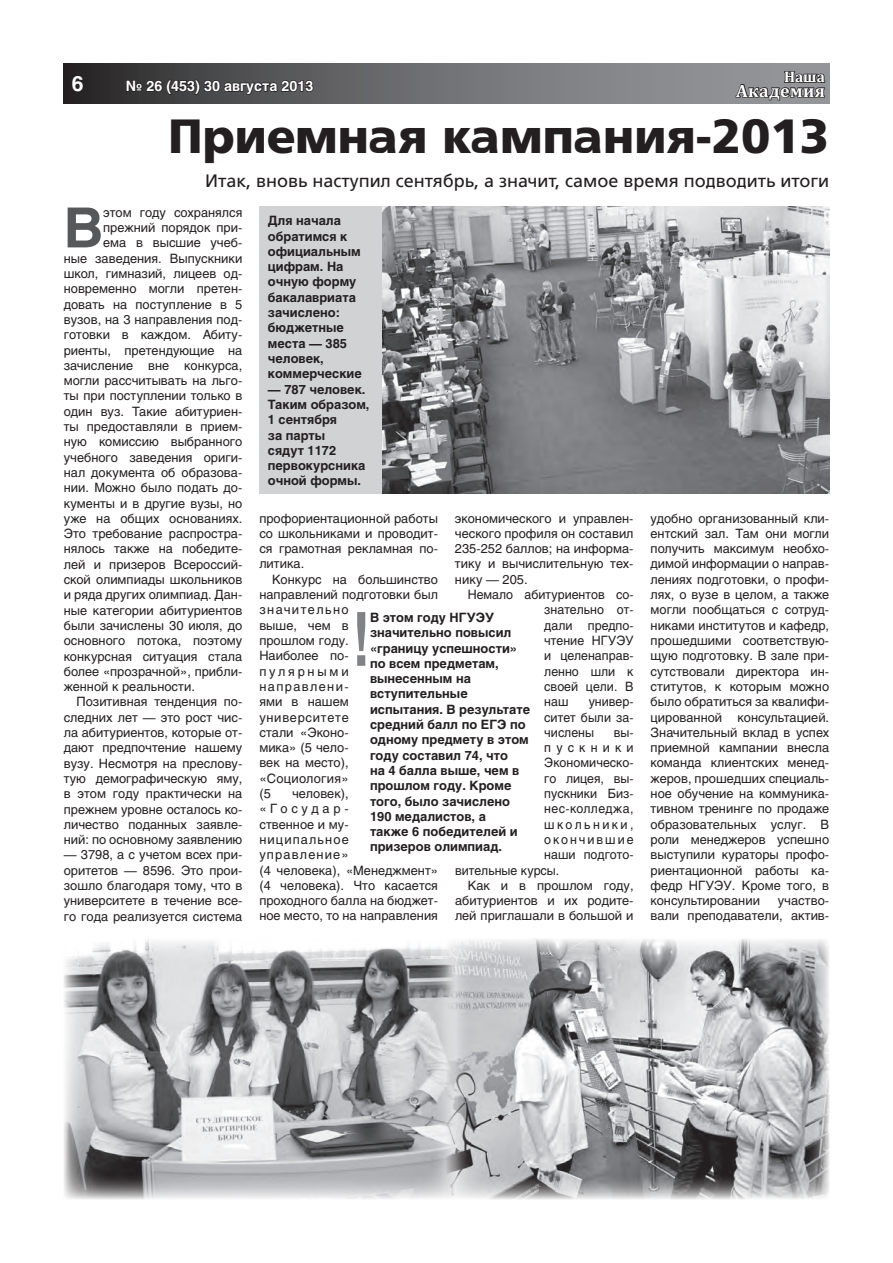
<style>
.page{position:relative;width:893px;height:1263px;background:#fff}
.page>*{position:absolute;margin:0;border:0;box-sizing:border-box;transform-origin:0 0}
.t1{font:700 54.9px "Helios";color:#57585a}
.t2{font:700 48px "AG Foreigner";color:#231f20}
.t3{font:700 21px "Helios";color:#fff}
.t4{font:18px "AG Foreigner";color:#231f20}
.t5{font:700 17.85px "Cambria";letter-spacing:.02em;color:#fff}
.t6{font:700 15.3px "Cambria";color:#fff}
.t7{font:700 14.25px "Helios";color:#fff}
.t8{font:12.75px/15.3px "Helios";color:#231f20;text-align:justify}
.t9{font:700 12.75px/15.3px "Helios";color:#231f20}
.t10{font:12.75px "Helios";letter-spacing:.03em;color:#231f20}
.t11{font:12.75px "Helios";letter-spacing:.195em;color:#231f20}
.t12{font:12.75px "Helios";letter-spacing:.16em;color:#231f20}
.t13{font:12.75px "Helios";letter-spacing:.42em;color:#231f20}
</style>
<div class="page">
<svg style="left:64px;top:64px;width:765px;height:39px;background:#6b6c6f"></svg>
<svg style="left:734px;top:70px;width:92px;height:31px;background:#6b6b6d"></svg>
<svg style="left:125px;top:78px;width:189px;height:22px;background:#3d3c3d"></svg>
<img style="left:382px;top:207px;width:447px;height:287px">
<div style="left:259px;top:207px;width:123px;height:287px;background:#d1d2d4"></div>
<img style="left:64px;top:940px;width:382px;height:259px">
<img style="left:446px;top:939px;width:383px;height:260px">
<svg style="left:357px;top:612px;width:8px;height:54px"></svg>
<h3 class="t3" style="left:72px;top:71px;width:13px">6</h3>
<p class="t7" style="left:126px;top:78px;width:189px">№ 26 (453) 30 августа 2013</p>
<p class="t6" style="left:784px;top:66px;width:42px">Наша</p>
<h3 class="t5" style="left:736px;top:78px;width:90px">Академия</h3>
<h2 class="t2" style="left:168px;top:110px;width:663px">Приемная кампания-2013</h2>
<h3 class="t4" style="left:205px;top:171px;width:626px">Итак, вновь наступил сентябрь, а значит, самое время подводить итоги</h3>
<h1 class="t1" style="left:64px;top:196px;width:41px">В</h1>
<p class="t8" style="left:103px;top:204px;width:141px">этом году сохранялся</p>
<p class="t8" style="left:103px;top:220px;width:141px">прежний порядок при-</p>
<p class="t8" style="left:103px;top:235px;width:141px">ема в высшие учеб-</p>
<p class="t8" style="left:64px;top:250px;width:180px">ные заведения. Выпускники</p>
<p class="t8" style="left:64px;top:266px;width:180px">школ, гимназий, лицеев од-</p>
<p class="t8" style="left:64px;top:281px;width:180px">новременно могли претен-</p>
<p class="t8" style="left:64px;top:296px;width:180px">довать на поступление в 5</p>
<p class="t8" style="left:64px;top:312px;width:180px">вузов, на 3 направления под-</p>
<p class="t8" style="left:64px;top:327px;width:180px">готовки в каждом. Абиту-</p>
<p class="t8" style="left:64px;top:342px;width:180px">риенты, претендующие на</p>
<p class="t8" style="left:64px;top:357px;width:180px">зачисление вне конкурса,</p>
<p class="t8" style="left:64px;top:373px;width:180px">могли рассчитывать на льго-</p>
<p class="t8" style="left:64px;top:388px;width:180px">ты при поступлении только в</p>
<p class="t8" style="left:64px;top:403px;width:180px">один вуз. Такие абитуриен-</p>
<p class="t8" style="left:64px;top:419px;width:180px">ты предоставляли в прием-</p>
<p class="t8" style="left:64px;top:434px;width:180px">ную комиссию выбранного</p>
<p class="t8" style="left:64px;top:449px;width:180px">учебного заведения ориги-</p>
<p class="t8" style="left:64px;top:465px;width:180px">нал документа об образова-</p>
<p class="t8" style="left:64px;top:480px;width:180px">нии. Можно было подать до-</p>
<p class="t8" style="left:64px;top:495px;width:180px">кументы и в другие вузы, но</p>
<p class="t8" style="left:64px;top:510px;width:180px">уже на общих основаниях.</p>
<p class="t8" style="left:64px;top:526px;width:180px">Это требование распростра-</p>
<p class="t8" style="left:64px;top:541px;width:180px">нялось также на победите-</p>
<p class="t8" style="left:64px;top:556px;width:180px">лей и призеров Всероссий-</p>
<p class="t8" style="left:64px;top:572px;width:180px">ской олимпиады школьников</p>
<p class="t8" style="left:64px;top:587px;width:180px">и ряда других олимпиад. Дан-</p>
<p class="t8" style="left:64px;top:602px;width:180px">ные категории абитуриентов</p>
<p class="t8" style="left:64px;top:618px;width:180px">были зачислены 30 июля, до</p>
<p class="t8" style="left:64px;top:633px;width:180px">основного потока, поэтому</p>
<p class="t8" style="left:64px;top:648px;width:180px">конкурсная ситуация стала</p>
<p class="t8" style="left:64px;top:663px;width:180px">более «прозрачной», прибли-</p>
<p class="t8" style="left:64px;top:679px;width:133px">женной к реальности.</p>
<p class="t8" style="left:77px;top:694px;width:167px">Позитивная тенденция по-</p>
<p class="t8" style="left:64px;top:709px;width:180px">следних лет — это рост чис-</p>
<p class="t8" style="left:64px;top:725px;width:180px">ла абитуриентов, которые от-</p>
<p class="t8" style="left:64px;top:740px;width:180px">дают предпочтение нашему</p>
<p class="t8" style="left:64px;top:755px;width:180px">вузу. Несмотря на преслову-</p>
<p class="t8" style="left:64px;top:771px;width:180px">тую демографическую яму,</p>
<p class="t8" style="left:64px;top:786px;width:180px">в этом году практически на</p>
<p class="t8" style="left:64px;top:801px;width:180px">прежнем уровне осталось ко-</p>
<p class="t8" style="left:64px;top:816px;width:180px">личество поданных заявле-</p>
<p class="t8" style="left:64px;top:832px;width:180px">ний: по основному заявлению</p>
<p class="t8" style="left:64px;top:847px;width:180px">— 3798, а с учетом всех при&shy;оритетов — 8596. Это прои&shy;зошло благодаря тому, что в университете в течение все&shy;го года реализуется система</p>
<p class="t9" style="left:268px;top:213px;width:95px">Для начала обратимся к официальным цифрам. На очную форму бакалавриата зачислено: бюджетные места — 385 человек, коммерческие</p>
<p class="t9" style="left:268px;top:381px;width:103px">— 787 человек.<br>Таким образом,<br>1 сентября<br>за парты<br>сядут 1172 первокурсника очной формы.</p>
<p class="t8" style="left:259px;top:510px;width:180px">профориентационной работы со школьниками и проводит&shy;ся грамотная рекламная по&shy;литика.</p>
<p class="t8" style="left:259px;top:571px;width:180px;text-align:left;text-indent:13px">Конкурс на большинство направлений подготовки был значительно<br>выше, чем в<br>прошлом году.<br>Наиболее по&shy;пулярными направлени-<br>ями в нашем университете<br>стали «Эконо-<br>мика» (5 чело-<br>век на место), «Социология»<br>(5</p>
<p class="t8" style="left:455px;top:510px;width:180px">экономического и управлен&shy;ческого профиля он составил 235-252 баллов; на информа&shy;тику и вычислительную тех&shy;нику — 205.</p>
<p class="t8" style="left:544px;top:587px;width:91px;text-indent:-77px">Немало абитуриентов со&shy;знательно от&shy;дали предпо&shy;чтение НГУЭУ и целенаправ&shy;ленно шли к своей цели. В наш</p>
<p class="t9" style="left:370px;top:610px;width:162px">В этом году НГУЭУ значительно повысил «границу успешности» по всем предметам, вынесенным на вступительные испытания. В результате средний балл по ЕГЭ по одному предмету в этом году составил 74, что<br>на 4 балла выше, чем в прошлом году. Кроме того, было зачислено<br>190 медалистов, а<br>также 6 победителей и призеров олимпиад.</p>
<p class="t8" style="left:544px;top:694px;width:91px;text-indent:44px">универ&shy;ситет были за&shy;числены</p>
<p class="t8" style="left:614px;top:724px;width:21px">вы-</p>
<p class="t13" style="left:544px;top:740px;width:91px">пускники</p>
<p class="t8" style="left:544px;top:755px;width:91px">Экономическо-</p>
<p class="t8" style="left:544px;top:770px;width:91px">го лицея, вы-</p>
<p class="t8" style="left:544px;top:786px;width:91px">пускники Биз-</p>
<p class="t10" style="left:544px;top:801px;width:91px">нес-колледжа,</p>
<p class="t11" style="left:544px;top:816px;width:91px">школьники,</p>
<p class="t12" style="left:544px;top:832px;width:91px">окончившие</p>
<p class="t8" style="left:544px;top:847px;width:91px">наши подгото-</p>
<p class="t8" style="left:455px;top:862px;width:106px">вительные курсы.</p>
<p class="t8" style="left:468px;top:877px;width:167px">Как и в прошлом году,</p>
<p class="t8" style="left:455px;top:893px;width:180px">абитуриентов и их родите-</p>
<p class="t8" style="left:455px;top:908px;width:180px">лей приглашали в большой и</p>
<p class="t8" style="left:259px;top:786px;width:180px;text-align:left;text-indent:33px">человек), «Государ-<br>ственное и му&shy;ниципальное управление»<br>(4 человека), «Менеджмент» (4 человека). Что касается проходного балла на бюджет&shy;ное место, то на направления</p>
<p class="t8" style="left:651px;top:510px;width:180px">удобно организованный кли&shy;ентский зал. Там они могли получить максимум необхо&shy;димой информации о направ&shy;лениях подготовки, о профи&shy;лях, о вузе в целом, а также могли пообщаться с сотруд&shy;никами институтов и кафедр, прошедшими соответствую&shy;щую подготовку. В зале при&shy;сутствовали директора ин&shy;ститутов, к которым можно было обратиться за квалифи&shy;цированной консультацией.<br>Значительный вклад в успех приемной кампании внесла команда клиентских менед&shy;жеров, прошедших специаль&shy;ное обучение на коммуника&shy;тивном тренинге по продаже образовательных услуг. В роли менеджеров успешно выступили кураторы профо&shy;риентационной работы ка&shy;федр НГУЭУ. Кроме того, в консультировании</p>
<p class="t8" style="left:651px;top:893px;width:180px;text-align:right">участво-<br>вали преподаватели, актив-</p>
</div>
